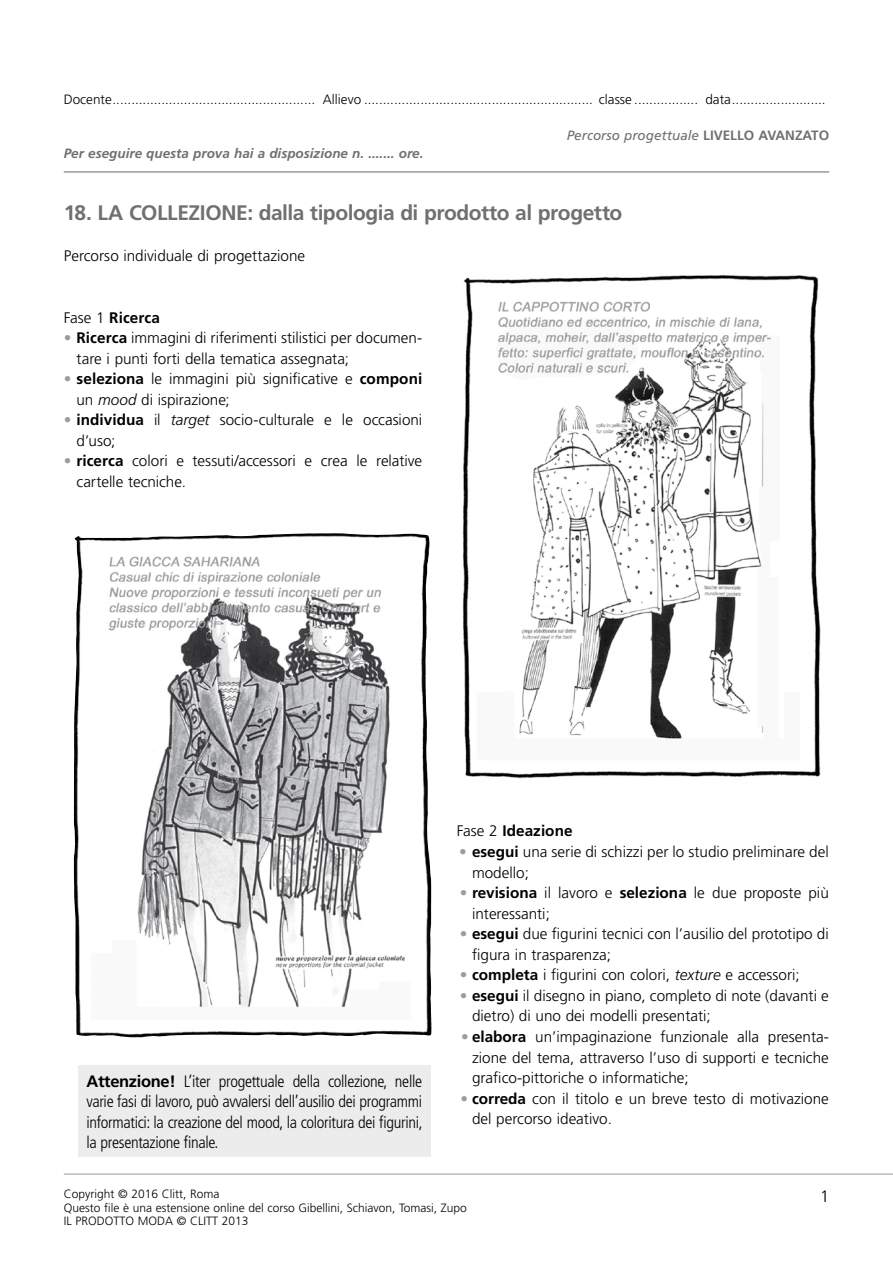
<style>
.page{position:relative;width:893px;height:1263px;background:#fff}
.page>*{position:absolute;margin:0;border:0;box-sizing:border-box;transform-origin:0 0}
.t1{font:700 21px "Frutiger LT Std";letter-spacing:-.025em;color:#6f7072}
.t2{font:300 condensed 16.5px/20.5px "Frutiger LT Std";letter-spacing:-.02em;color:#000;text-align:justify}
.t3{font:300 16.5px "Frutiger LT Std";color:#000}
.t4{font:300 15.3px/20.5px "Frutiger LT Std";color:#000}
.t5{font:700 15.3px "Frutiger LT Std";letter-spacing:.005em;color:#000}
.t6{font:300 13.5px "Frutiger LT Std";color:#000}
.t7{font:italic 700 13.5px "Frutiger LT Std";color:#6f7072}
.t8{font:italic 13.5px "Frutiger LT Std";color:#6f7072}
.t9{font:300 12px/13.5px "Frutiger LT Std";color:#000}
.s1{font-weight:700;font-style:normal}
.s2{font-weight:300}
.s3{font-weight:700;color:#9b9c9e}
.s4{font-weight:700}
.s5{font-style:italic}
.s6{font-weight:700;font-stretch:normal}
</style>
<div class="page">
<hr style="left:64px;top:1174px;width:829px;height:1px;background:#9b9c9e">
<hr style="left:64px;top:171px;width:765px;height:2px;background:#9b9c9e">
<img style="left:463px;top:275px;width:358px;height:503px">
<img style="left:74px;top:533px;width:358px;height:505px">
<div style="left:78px;top:1066px;width:353px;height:91px;background:#ececed"></div>
<p class="t6" style="left:64px;top:91px;width:763px">Docente...................................................... Allievo ............................................................. classe ................. data.........................</p>
<p class="t8" style="left:567px;top:127px;width:264px">Percorso progettuale <span class="s1">LIVELLO AVANZATO</span></p>
<p class="t7" style="left:64px;top:145px;width:361px">Per eseguire questa prova hai a disposizione n. ....... ore.</p>
<h1 class="t1" style="left:64px;top:200px;width:560px">18. LA COLLEZIONE: dalla tipologia di prodotto al progetto</h1>
<p class="t4" style="left:64px;top:246px;width:243px">Percorso individuale di progettazione</p>
<p class="t5" style="left:64px;top:308px;width:98px"><span class="s2">Fase 1</span> Ricerca</p>
<p class="t4" style="left:77px;top:328px;width:347px;text-indent:-13px"><span class="s3">•</span> <span class="s4">Ricerca</span> immagini di riferimenti stilistici per documen&shy;tare i punti forti della tematica assegnata;</p>
<p class="t4" style="left:77px;top:369px;width:347px;text-indent:-13px"><span class="s3">•</span> <span class="s4">seleziona</span> le immagini più significative e <span class="s4">componi </span>un <span class="s5">mood</span> di ispirazione;</p>
<p class="t4" style="left:77px;top:410px;width:347px;text-indent:-13px"><span class="s3">•</span> <span class="s4">individua</span> il <span class="s5">target</span> socio-culturale e le occasioni d’uso;</p>
<p class="t4" style="left:77px;top:451px;width:347px;text-indent:-13px"><span class="s3">•</span> <span class="s4">ricerca</span> colori e tessuti/accessori e crea le relative cartelle tecniche.</p>
<p class="t2" style="left:87px;top:1071px;width:338px"><span class="s6">Attenzione!</span> L’iter progettuale della collezione, nelle varie fasi di lavoro, può avvalersi dell’ausilio dei programmi informatici: la creazione del mood, la coloritura dei figurini, la presentazione finale.</p>
<p class="t5" style="left:457px;top:822px;width:117px"><span class="s2">Fase 2</span> Ideazione</p>
<p class="t4" style="left:472px;top:842px;width:358px;text-indent:-13px"><span class="s3">•</span> <span class="s4">esegui</span> una serie di schizzi per lo studio preliminare del modello;</p>
<p class="t4" style="left:472px;top:883px;width:358px;text-indent:-12px"><span class="s3">•</span> <span class="s4">revisiona</span> il lavoro e <span class="s4">seleziona</span> le due proposte più interessanti;</p>
<p class="t4" style="left:472px;top:924px;width:358px;text-indent:-12px"><span class="s3">•</span> <span class="s4">esegui</span> due figurini tecnici con l’ausilio del prototipo di figura in trasparenza;</p>
<p class="t4" style="left:460px;top:965px;width:341px"><span class="s3">•</span> <span class="s4">completa</span> i figurini con colori, <span class="s5">texture</span> e accessori;</p>
<p class="t4" style="left:472px;top:985px;width:358px;text-indent:-12px"><span class="s3">•</span> <span class="s4">esegui</span> il disegno in piano, completo di note (davanti e dietro) di uno dei modelli presentati;</p>
<p class="t4" style="left:472px;top:1026px;width:358px;text-align:justify;text-indent:-11px"><span class="s3">•</span> <span class="s4">elabora</span> un’impaginazione funzionale alla presenta&shy;zione del tema, attraverso l’uso di supporti e tecniche grafico-pittoriche o informatiche;</p>
<p class="t4" style="left:472px;top:1088px;width:358px;text-indent:-12px"><span class="s3">•</span> <span class="s4">correda</span> con il titolo e un breve testo di motivazione del percorso ideativo.</p>
<p class="t9" style="left:64px;top:1187px;width:157px">Copyright © 2016 Clitt, Roma</p>
<p class="t3" style="left:820px;top:1186px;width:11px">1</p>
<p class="t9" style="left:64px;top:1201px;width:405px">Questo file è una estensione online del corso Gibellini, Schiavon, Tomasi, Zupo<br>IL PRODOTTO MODA © CLITT 2013</p>
</div>
